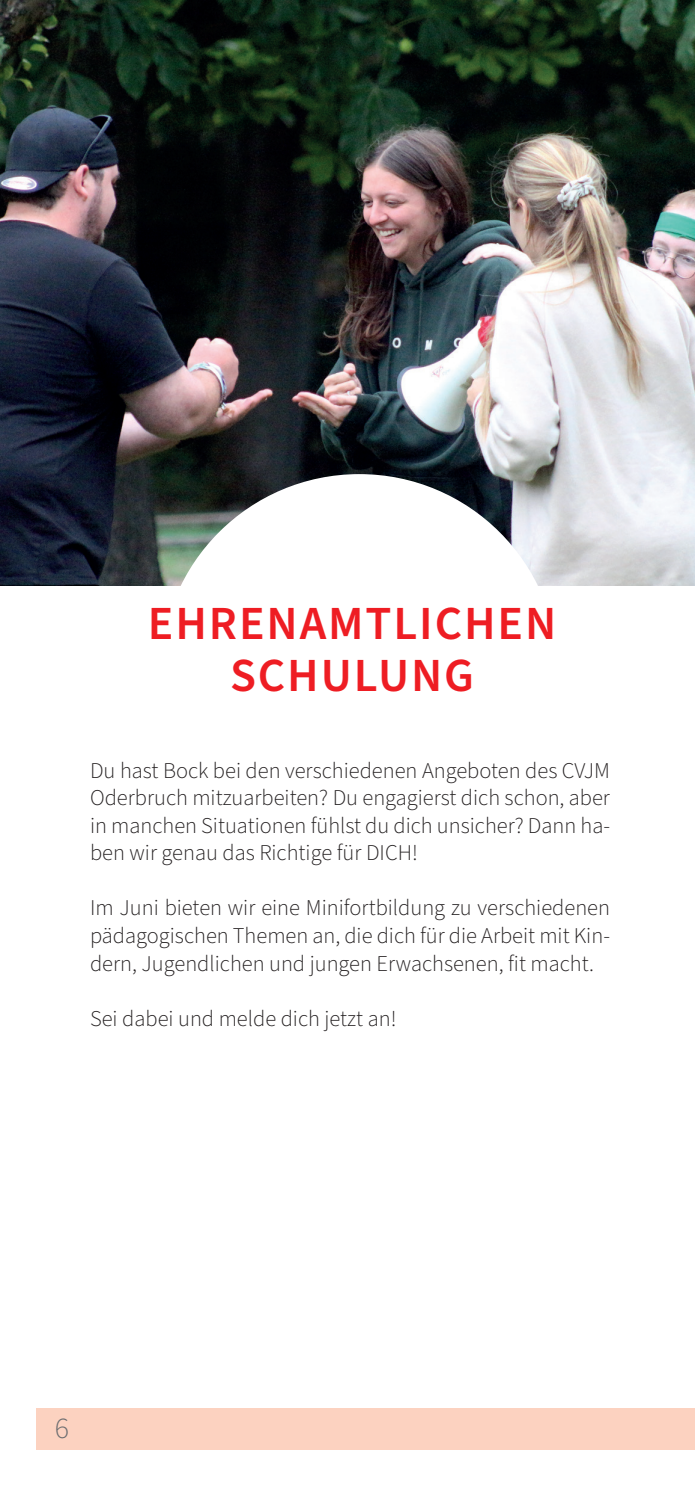
<style>
.page{position:relative;width:695px;height:1489px;background:#fff}
.page>*{position:absolute;margin:0;border:0;box-sizing:border-box;transform-origin:0 0}
.t1{font:600 47.5px "Source Sans Pro";letter-spacing:.04em;color:#ee1d23}
.t2{font:300 30px "Source Sans Pro";color:#6c6d70}
.t3{font:300 22.5px/27.5px "Source Sans Pro";color:#231f20;text-align:justify}
</style>
<div class="page">
<img style="left:0;top:0;width:694px;height:585px">
<div style="left:161px;top:474px;width:396px;height:397px;background:#fff;border-radius:50%"></div>
<div style="left:37px;top:1407px;width:657px;height:42px;background:#fcd2c0"></div>
<p class="t1" style="left:148px;top:591px;width:409px">EHRENAMTLICHEN</p>
<p class="t1" style="left:230px;top:643px;width:245px">SCHULUNG</p>
<p class="t3" style="left:90px;top:757px;width:521px">Du hast Bock bei den verschiedenen Angeboten des CVJM Oderbruch mitzuarbeiten? Du engagierst dich schon, aber in manchen Situationen fühlst du dich unsicher? Dann ha&shy;ben wir genau das Richtige für DICH!</p>
<p class="t3" style="left:90px;top:895px;width:521px">Im Juni bieten wir eine Minifortbildung zu verschiedenen pädagogischen Themen an, die dich für die Arbeit mit Kin&shy;dern, Jugendlichen und jungen Erwachsenen, fit macht.</p>
<p class="t3" style="left:90px;top:1005px;width:308px">Sei dabei und melde dich jetzt an!</p>
<p class="t2" style="left:55px;top:1408px;width:17px">6</p>
</div>
